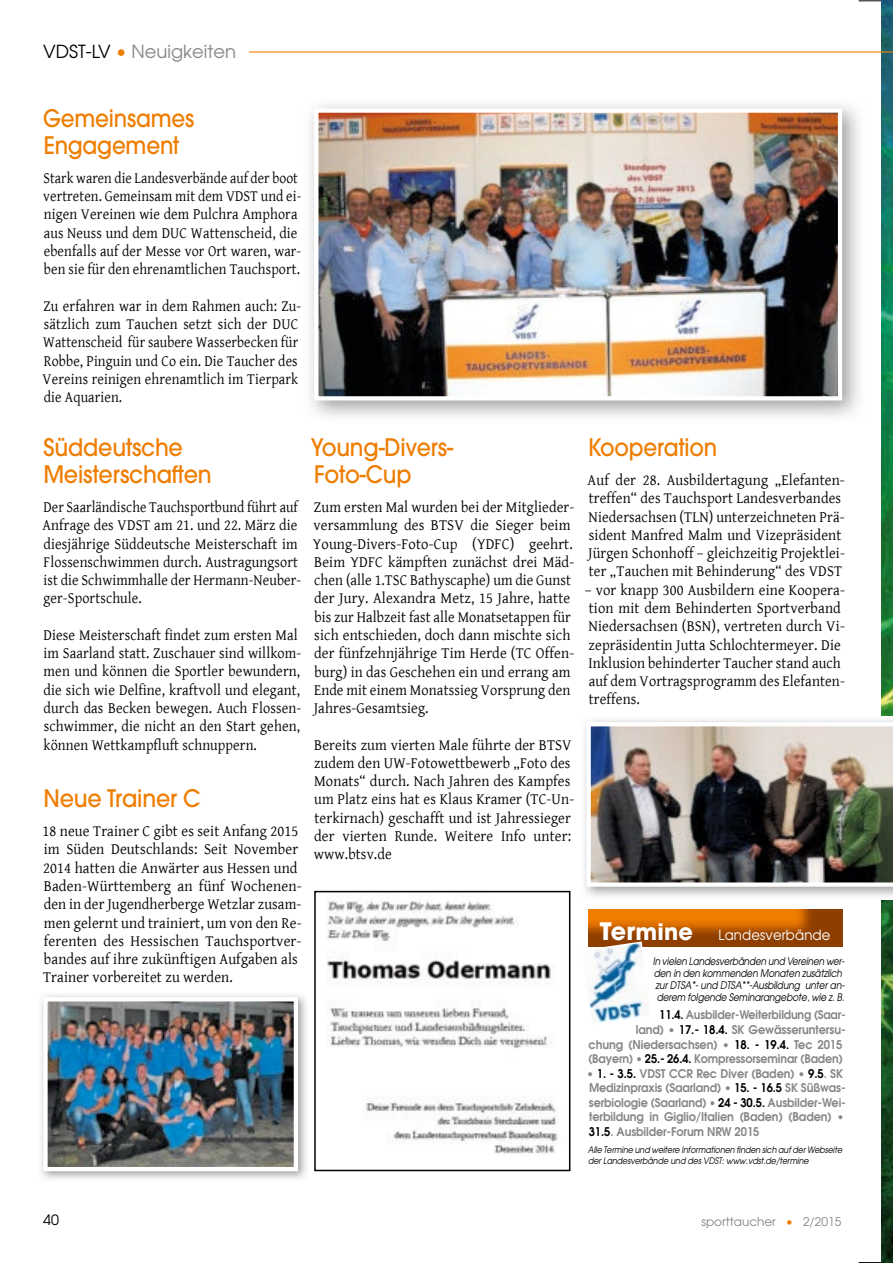
<style>
.page{position:relative;width:893px;height:1263px;background:#fff}
.page>*{position:absolute;margin:0;border:0;box-sizing:border-box;transform-origin:0 0}
.t1{font:500 24px/27px "Avant Garde";letter-spacing:-.01em;color:#ef7d00;scale:.93 1}
.t2{font:500 24px/27px "Avant Garde";letter-spacing:-.01em;color:#ef7d00;scale:.9 1}
.t3{font:500 24px/27px "Avant Garde";letter-spacing:-.01em;color:#ef7d00;scale:.92 1}
.t4{font:18px "Avant Garde";color:#878787}
.t5{font:18px "Avant Garde";color:#000}
.t6{font:15.75px/18.3px "Gentium Basic";letter-spacing:.01em;color:#000;scale:.93 1}
.t7{font:15.75px/18.3px "Gentium Basic";letter-spacing:.01em;color:#000;scale:.92 1}
.t8{font:15.75px/18.3px "Gentium Basic";letter-spacing:.01em;color:#000;scale:.91 1}
.t9{font:15.75px/18.3px "Gentium Basic";letter-spacing:.01em;color:#000;scale:.87 1}
.t10{font:15.75px/18.3px "Gentium Basic";letter-spacing:.01em;color:#000;scale:.88 1}
.t11{font:15.75px/18.3px "Gentium Basic";letter-spacing:.01em;color:#000;scale:.9 1}
.t12{font:14.25px "Avant Garde";color:#000}
.t13{font:13.95px "Avant Garde";letter-spacing:.01em;color:#fff;scale:.95 1}
.t14{font:600 12px/14.5px "Avant Garde";letter-spacing:-.01em;color:#878787;scale:.95 1}
.t15{font:600 12px/14.5px "Avant Garde";letter-spacing:-.01em;color:#878787;text-align:right;scale:.93 1}
.t16{font:12px "Avant Garde";color:#878787}
.t17{font:italic 10.5px/12px "Avant Garde";letter-spacing:-.01em;color:#000;scale:.85 1}
.t18{font:italic 9px/10.5px "Avant Garde";letter-spacing:-.01em;color:#000;scale:.89 1}
.s1{color:#000}
.s2{color:#ef7d00}
.s3{color:#878787}
.s4{font-weight:700;font-size:24px}
.s5{font-weight:700;font-size:22.5px}
</style>
<div class="page">
<img style="left:881px;top:0;width:12px;height:1263px">
<svg style="left:858px;top:0;width:24px;height:2px"></svg>
<svg style="left:858px;top:1262px;width:24px;height:1px"></svg>
<hr style="left:249px;top:51px;width:644px;height:2px;background:#ef7d00">
<img style="left:587px;top:722px;width:306px;height:165px">
<img style="left:588px;top:909px;width:255px;height:38px">
<svg style="left:588px;top:941px;width:64px;height:6px"></svg>
<img style="left:586px;top:943px;width:65px;height:80px">
<img style="left:319px;top:113px;width:518px;height:282px">
<div style="left:314px;top:108px;width:528px;height:292px;border:4px solid #fff"></div>
<img style="left:41px;top:995px;width:265px;height:184px">
<img style="left:48px;top:1002px;width:245px;height:164px">
<div style="left:43px;top:997px;width:255px;height:174px;border:4px solid #fff"></div>
<img style="left:326px;top:900px;width:232px;height:256px">
<div style="left:314px;top:891px;width:256px;height:280px;border:1px solid #000"></div>
<p class="t4" style="left:43px;top:40px;width:194px"><span class="s1">VDST-LV</span> <span class="s2">•</span> Neuigkeiten</p>
<p class="t5" style="left:45px;top:40px;width:79px">Xxx <span class="s2">•</span> <span class="s3">Xxx</span></p>
<h1 class="t2" style="left:43px;top:105px;width:169px">Gemeinsames<br>Engagement</h1>
<p class="t9" style="left:43px;top:168px;width:298px">Stark waren die Landesverbände auf der boot vertreten. Gemeinsam mit dem VDST und ei&shy;nigen Vereinen wie dem Pulchra Amphora aus Neuss und dem DUC Wattenscheid, die ebenfalls auf der Messe vor Ort waren, war&shy;ben sie für den ehrenamtlichen Tauchsport.</p>
<p class="t11" style="left:43px;top:296px;width:289px">Zu erfahren war in dem Rahmen auch: Zu&shy;sätzlich zum Tauchen setzt sich der DUC Wattenscheid für saubere Wasserbecken für Robbe, Pinguin und Co ein. Die Taucher des Vereins reinigen ehrenamtlich im Tierpark die Aquarien.</p>
<h1 class="t1" style="left:43px;top:434px;width:183px">Süddeutsche<br>Meisterschaften</h1>
<p class="t10" style="left:43px;top:497px;width:296px">Der Saarländische Tauchsportbund führt auf Anfrage des VDST am 21. und 22. März die diesjährige Süddeutsche Meisterschaft im Flossenschwimmen durch. Austragungsort ist die Schwimmhalle der Hermann-Neuber&shy;ger-Sportschule.</p>
<p class="t8" style="left:43px;top:625px;width:285px">Diese Meisterschaft findet zum ersten Mal im Saarland statt. Zuschauer sind willkom&shy;men und können die Sportler bewundern, die sich wie Delfine, kraftvoll und elegant, durch das Becken bewegen. Auch Flossen&shy;schwimmer, die nicht an den Start gehen, können Wettkampfluft schnuppern.</p>
<h1 class="t1" style="left:44px;top:785px;width:170px">Neue Trainer C</h1>
<p class="t6" style="left:43px;top:821px;width:280px">18 neue Trainer C gibt es seit Anfang 2015 im Süden Deutschlands: Seit November 2014 hatten die Anwärter aus Hessen und Baden-Württemberg an fünf Wochenen&shy;den in der Jugendherberge Wetzlar zusam&shy;men gelernt und trainiert, um von den Re&shy;ferenten des Hessischen Tauchsportver&shy;bandes auf ihre zukünftigen Aufgaben als Trainer vorbereitet zu werden.</p>
<h1 class="t3" style="left:311px;top:434px;width:156px">Young-Divers-<br>Foto-Cup</h1>
<p class="t7" style="left:313px;top:497px;width:286px">Zum ersten Mal wurden bei der Mitglieder&shy;versammlung des BTSV die Sieger beim Young-Divers-Foto-Cup (YDFC) geehrt.<br>Beim YDFC kämpften zunächst drei Mäd&shy;chen (alle 1.TSC Bathyscaphe) um die Gunst der Jury. Alexandra Metz, 15 Jahre, hatte bis zur Halbzeit fast alle Monatsetappen für sich entschieden, doch dann mischte sich der fünfzehnjährige Tim Herde (TC Offen&shy;burg) in das Geschehen ein und errang am Ende mit einem Monatssieg Vorsprung den Jahres-Gesamtsieg.</p>
<p class="t6" style="left:314px;top:735px;width:282px">Bereits zum vierten Male führte der BTSV zudem den UW-Fotowettbewerb „Foto des Monats“ durch. Nach Jahren des Kampfes um Platz eins hat es Klaus Kramer (TC-Un&shy;terkirnach) geschafft und ist Jahressieger der vierten Runde. Weitere Info unter: www.btsv.de</p>
<h1 class="t2" style="left:588px;top:434px;width:145px">Kooperation</h1>
<p class="t6" style="left:588px;top:470px;width:278px">Auf der 28. Ausbildertagung „Elefanten&shy;treffen“ des Tauchsport Landesverbandes Niedersachsen (TLN) unterzeichneten Prä&shy;sident Manfred Malm und Vizepräsident Jürgen Schonhoff – gleichzeitig Projektlei&shy;ter „Tauchen mit Behinderung“ des VDST</p>
<p class="t6" style="left:585px;top:580px;width:281px">– vor knapp 300 Ausbildern eine Koopera&shy;tion mit dem Behinderten Sportverband Niedersachsen (BSN), vertreten durch Vi&shy;zepräsidentin Jutta Schlochtermeyer. Die Inklusion behinderter Taucher stand auch auf dem Vortragsprogramm des Elefanten&shy;treffens.</p>
<p class="t13" style="left:600px;top:926px;width:244px"><span class="s4">Ter</span><span class="s5">mine</span> Landesverbände</p>
<p class="t17" style="left:653px;top:955px;width:227px">In vielen Landesverbänden und Vereinen wer&shy;den in den kommenden Monaten zusätzlich zur DTSA*- und DTSA**-Ausbildung unter an&shy;derem folgende Seminarangebote, wie z. B.</p>
<p class="t15" style="left:588px;top:1007px;width:279px"><span class="s1">11.4.</span> Ausbilder-Weiterbildung (Saar-<br>land) • <span class="s1">17.- 18.4.</span> SK Gewässeruntersu-<br>chung (Niedersachsen) • <span class="s1">18. - 19.4.</span> Tec 2015 (Bayern) • <span class="s1">25.- 26.4.</span> Kompressorseminar (Baden)</p>
<p class="t14" style="left:587px;top:1066px;width:274px">• <span class="s1">1. - 3.5.</span> VDST CCR Rec Diver (Baden) • <span class="s1">9.5</span>. SK Medizinpraxis (Saarland) • <span class="s1">15. - 16.5</span> SK Süßwas&shy;serbiologie (Saarland) • <span class="s1">24 - 30.5.</span> Ausbilder-Wei&shy;terbildung in Giglio/Italien (Baden) (Baden) • <span class="s1">31.5</span>. Ausbilder-Forum NRW 2015</p>
<p class="t18" style="left:588px;top:1144px;width:287px">Alle Termine und weitere Informationen finden sich auf der Webseite der Landesverbände und des VDST: www.vdst.de/termine</p>
<p class="t12" style="left:43px;top:1211px;width:17px">40</p>
<p class="t16" style="left:701px;top:1214px;width:141px">sporttaucher <span class="s2">•</span> 2/2015</p>
</div>
